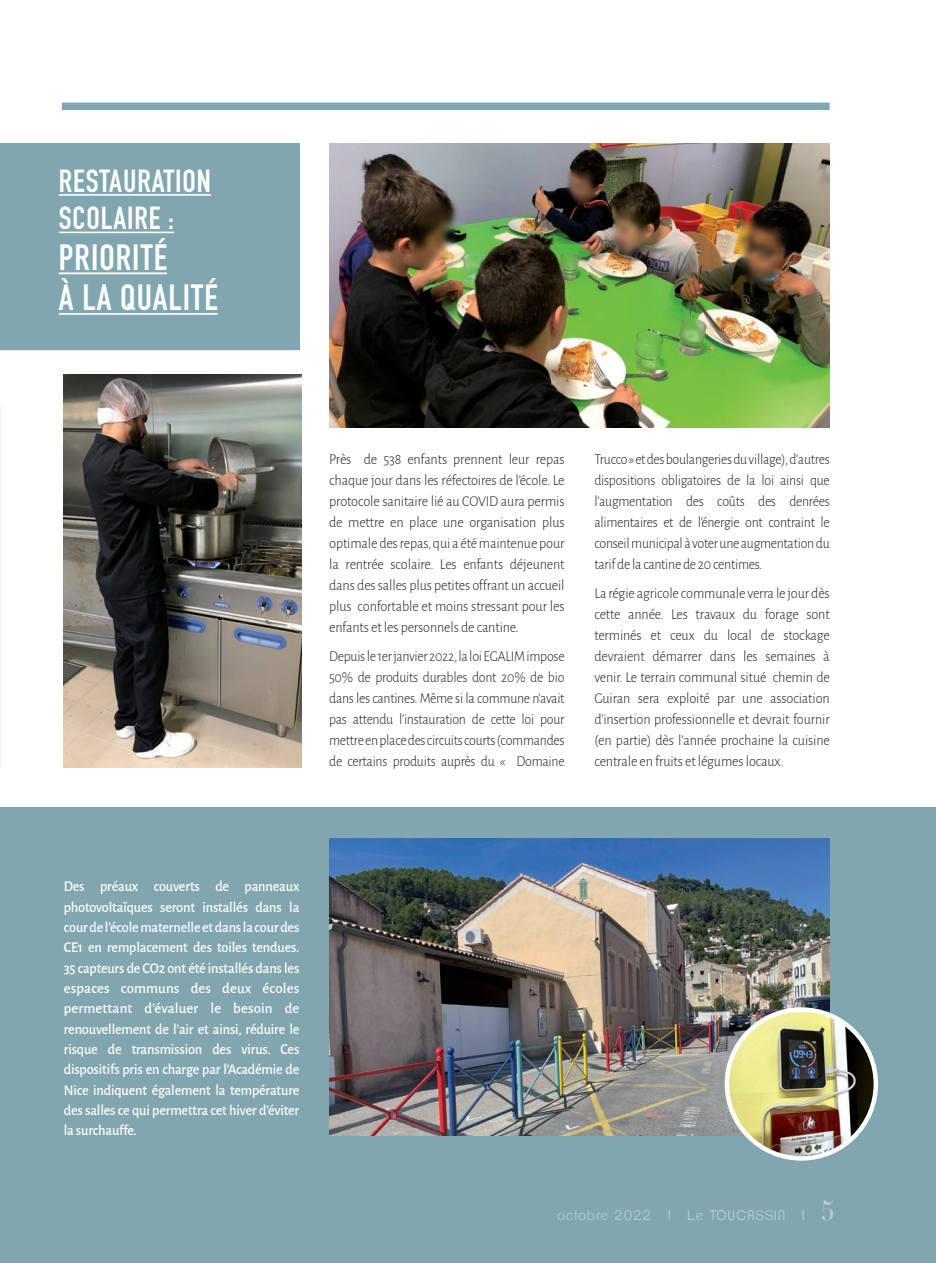
<style>
.page{position:relative;width:936px;height:1263px;background:#fff}
.page>*{position:absolute;margin:0;border:0;box-sizing:border-box;transform-origin:0 0}
.t1{font:700 36px/40.5px "DIN Condensed";letter-spacing:.03em;color:#fff}
.t2{font:700 31.5px/37.5px "DIN Condensed";letter-spacing:.03em;color:#fff}
.t3{font:300 15px/21px "Alegreya Sans";letter-spacing:-.02em;color:#231f20;text-align:justify;scale:.95 1}
.t4{font:300 15px/21px "Alegreya Sans";letter-spacing:-.02em;color:#231f20;text-align:justify;scale:.93 1}
.t5{font:500 15px/20.4px "Alegreya Sans";letter-spacing:-.01em;color:#fff;text-align:justify;scale:.95 1}
.t6{font:300 13.5px "Clemente P Dae";letter-spacing:.1em;color:#b8d3df}
.s1{font-family:"Didot";font-weight:400;font-size:27px}
</style>
<div class="page">
<div style="left:0;top:808px;width:935px;height:455px;background:#82a6b0"></div>
<img style="left:329px;top:838px;width:500px;height:297px">
<img style="left:329px;top:143px;width:500px;height:284px">
<img style="left:64px;top:374px;width:237px;height:393px">
<div style="left:62px;top:103px;width:767px;height:7px;background:#82a6b0"></div>
<svg style="left:0;top:405px;width:1px;height:362px"></svg>
<div style="left:0;top:143px;width:299px;height:207px;background:#82a6b0"></div>
<hr style="left:59px;top:194px;width:152px;height:2px;background:#fff">
<hr style="left:59px;top:232px;width:115px;height:1px;background:#fff">
<hr style="left:59px;top:272px;width:108px;height:2px;background:#fff">
<hr style="left:59px;top:313px;width:159px;height:2px;background:#fff">
<img style="left:727px;top:1009px;width:148px;height:149px;border-radius:74px">
<div style="left:724px;top:1007px;width:154px;height:154px;border:4px solid #fff;border-radius:50%"></div>
<h2 class="t2" style="left:59px;top:162px;width:154px">RESTAURATION<br>SCOLAIRE :</h2>
<h1 class="t1" style="left:59px;top:237px;width:160px">PRIORITÉ<br>À LA QUALITÉ</h1>
<p class="t3" style="left:329px;top:448px;width:249px">Près de 538 enfants prennent leur repas chaque jour dans les réfectoires de l’école. Le protocole sanitaire lié au COVID aura permis de mettre en place une organisation plus optimale des repas, qui a été maintenue pour la rentrée scolaire. Les enfants déjeunent dans des salles plus petites offrant un accueil plus confortable et moins stressant pour les enfants et les personnels de cantine.</p>
<p class="t4" style="left:329px;top:645px;width:254px">Depuis le 1er janvier 2022, la loi EGALIM impose 50% de produits durables dont 20% de bio dans les cantines. Même si la commune n’avait pas attendu l’instauration de cette loi pour mettre en place des circuits courts (commandes de certains produits auprès du « Domaine</p>
<p class="t4" style="left:594px;top:448px;width:255px">Trucco » et des boulangeries du village), d’autres dispositions obligatoires de la loi ainsi que l’augmentation des coûts des denrées alimentaires et de l’énergie ont contraint le conseil municipal à voter une augmentation du tarif de la cantine de 20 centimes.</p>
<p class="t3" style="left:594px;top:582px;width:249px">La régie agricole communale verra le jour dès cette année. Les travaux du forage sont terminés et ceux du local de stockage devraient démarrer dans les semaines à venir. Le terrain communal situé chemin de Guiran sera exploité par une association d’insertion professionnelle et devrait fournir (en partie) dès l’année prochaine la cuisine centrale en fruits et légumes locaux.</p>
<p class="t5" style="left:64px;top:875px;width:249px">Des préaux couverts de panneaux photovoltaïques seront installés dans la cour de l’école maternelle et dans la cour des CE1 en remplacement des toiles tendues.<br>35 capteurs de CO2 ont été installés dans les espaces communs des deux écoles permettant d’évaluer le besoin de renouvellement de l’air et ainsi, réduire le risque de transmission des virus. Ces dispositifs pris en charge par l’Académie de Nice indiquent également la température des salles ce qui permettra cet hiver d’éviter la surchauffe.</p>
<p class="t6" style="left:557px;top:1208px;width:95px">octobre 2022</p>
<p class="t6" style="left:668px;top:1208px;width:4px">I</p>
<p class="t6" style="left:687px;top:1208px;width:99px">Le TOUCASSIN</p>
<p class="t6" style="left:802px;top:1208px;width:34px">I <span class="s1">5</span></p>
</div>
